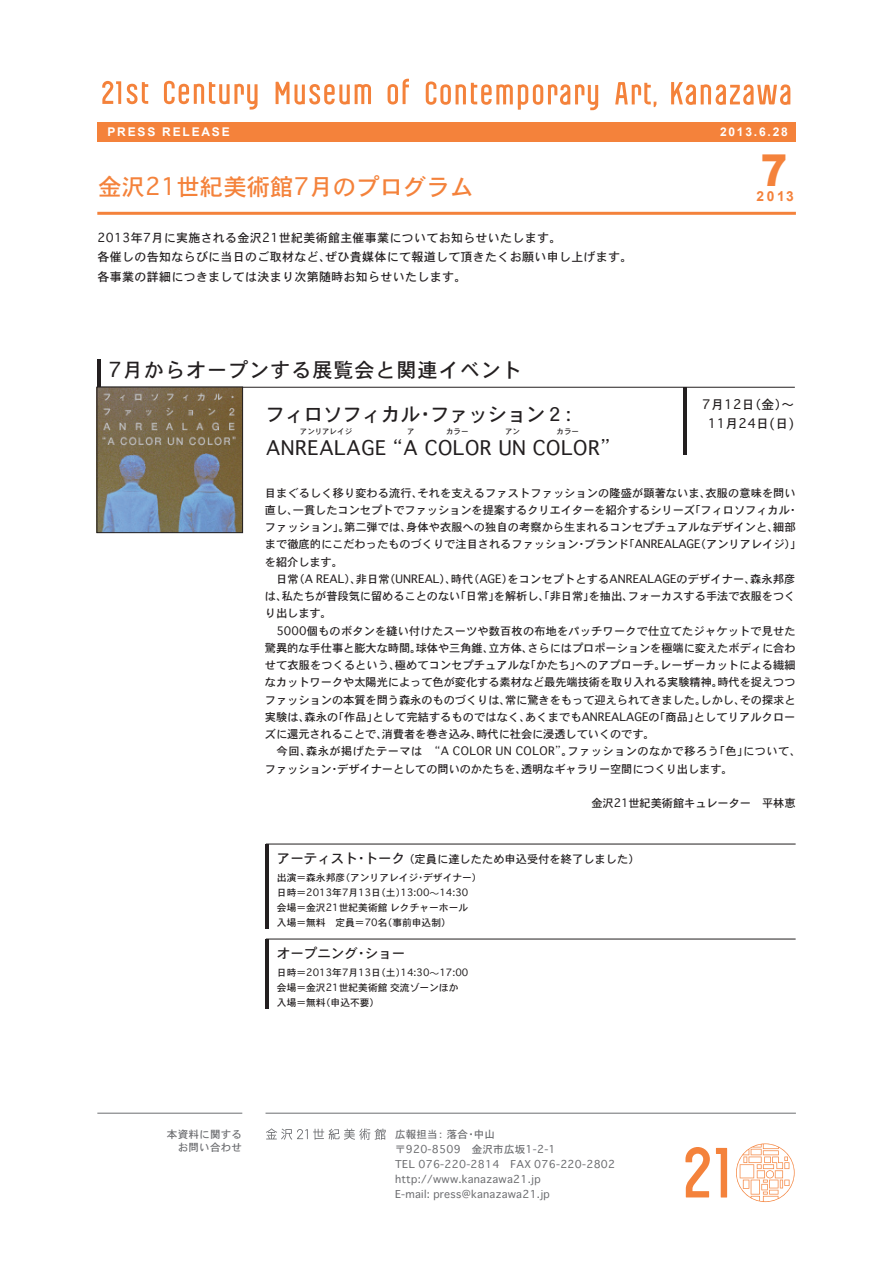
<style>
.page{position:relative;width:893px;height:1263px;background:#fff}
.page>*{position:absolute;margin:0;border:0;box-sizing:border-box;transform-origin:0 0}
.t1{font:900 43.95px "Arial";color:#f4823b;scale:.9 1}
.t2{font:23.4px "Osaka";color:#f4823b}
.t3{font:20.1px "Osaka";letter-spacing:.05em;color:#231f20}
.t4{font:19.5px "Osaka";letter-spacing:.025em;color:#231f20}
.t5{font:19.5px "Osaka";letter-spacing:-.015em;color:#231f20}
.t6{font:700 13.8px "Arial";color:#f4823b}
.t7{font:13.5px "Osaka";color:#231f20}
.t8{font:12.75px "Osaka";letter-spacing:.025em;color:#231f20}
.t9{font:12px/19.5px "Osaka";letter-spacing:.025em;color:#231f20}
.t10{font:700 12px "Arial";letter-spacing:.15em;color:#fff}
.t11{font:11.25px/17.2px "Osaka";letter-spacing:-.005em;color:#231f20}
.t12{font:10.5px/15px "Osaka";letter-spacing:.025em;color:#6c6d70;text-align:right}
.t13{font:9.75px/15px "Osaka";color:#231f20}
.t14{font:7.5px "Osaka";letter-spacing:-.01em;color:#231f20}
.s1{font-size:13.5px}
.s2{font-family:"Koz Go Pro"}
</style>
<div class="page">
<svg style="left:716px;top:1148px;width:11px;height:49px"></svg>
<svg style="left:685px;top:1147px;width:25px;height:50px"></svg>
<svg style="left:736px;top:1143px;width:59px;height:59px"></svg>
<hr style="left:97px;top:1113px;width:145px;height:1px;background:#6c6d70">
<hr style="left:266px;top:1113px;width:530px;height:1px;background:#6c6d70">
<svg style="left:266px;top:1128px;width:120px;height:12px"></svg>
<div style="left:97px;top:122px;width:699px;height:19px;background:#f4823b"></div>
<svg style="left:102px;top:81px;width:19px;height:23px"></svg>
<svg style="left:164px;top:81px;width:94px;height:29px"></svg>
<svg style="left:127px;top:82px;width:21px;height:22px"></svg>
<svg style="left:388px;top:79px;width:21px;height:26px"></svg>
<svg style="left:276px;top:82px;width:95px;height:23px"></svg>
<svg style="left:615px;top:82px;width:41px;height:25px"></svg>
<svg style="left:426px;top:81px;width:172px;height:29px"></svg>
<svg style="left:671px;top:82px;width:119px;height:23px"></svg>
<hr style="left:97px;top:212px;width:699px;height:3px;background:#f4823b">
<hr style="left:97px;top:387px;width:698px;height:1px;background:#231f20">
<img style="left:99px;top:389px;width:142px;height:142px">
<hr style="left:683px;top:387px;width:3px;height:68px;background:#231f20">
<div style="left:97px;top:387px;width:146px;height:146px;border:1px solid #231f20"></div>
<hr style="left:266px;top:844px;width:530px;height:1px;background:#231f20">
<hr style="left:266px;top:844px;width:3px;height:85px;background:#231f20">
<hr style="left:266px;top:939px;width:530px;height:1px;background:#231f20">
<hr style="left:266px;top:939px;width:3px;height:69px;background:#231f20">
<hr style="left:97px;top:359px;width:3px;height:28px;background:#231f20">
<p class="t10" style="left:107px;top:124px;width:124px">PRESS RELEASE</p>
<p class="t10" style="left:720px;top:124px;width:69px">2013.6.28</p>
<p class="t2" style="left:98px;top:172px;width:377px">金沢21世紀美術館7月のプログラム</p>
<p class="t9" style="left:98px;top:228px;width:536px">2013年7月に実施される金沢21世紀美術館主催事業についてお知らせいたします。<br>各催しの告知ならびに当日のご取材など、ぜひ貴媒体にて報道して頂きたくお願い申し上げます。各事業の詳細につきましては決まり次第随時お知らせいたします。</p>
<p class="t3" style="left:109px;top:357px;width:415px">7月からオープンする展覧会と関連イベント</p>
<p class="t5" style="left:266px;top:401px;width:314px">フィロソフィカル・ファッション２：</p>
<p class="t14" style="left:300px;top:427px;width:54px">アンリアレイジ</p>
<p class="t4" style="left:266px;top:436px;width:355px">ANREALAGE “A COLOR UN COLOR”</p>
<p class="t1" style="left:761px;top:138px;width:31px">7</p>
<p class="t6" style="left:756px;top:187px;width:39px">2013</p>
<p class="t8" style="left:702px;top:396px;width:93px">7月12日（金）〜</p>
<p class="t8" style="left:708px;top:415px;width:88px">11月24日(日)</p>
<p class="t11" style="left:265px;top:484px;width:538px">目まぐるしく移り変わる流行、それを支えるファストファッションの隆盛が顕著ないま、衣服の意味を問い直し、一貫したコンセプトでファッションを提案するクリエイターを紹介するシリーズ「フィロソフィカル・ファッション」。第二弾では、身体や衣服への独自の考察から生まれるコンセプチュアルなデザインと、細部まで徹底的にこだわったものづくりで注目されるファッション・ブランド「ANREALAGE（アンリアレイジ）」を紹介します。<br>　日常（A REAL）、非日常（UNREAL）、時代（AGE）をコンセプトとするANREALAGEのデザイナー、森永邦彦は、私たちが普段気に留めることのない「日常」を解析し、「非日常」を抽出、フォーカスする手法で衣服をつくり出します。<br>　5000個ものボタンを縫い付けたスーツや数百枚の布地をパッチワークで仕立てたジャケットで見せた驚異的な手仕事と膨大な時間。球体や三角錐、立方体、さらにはプロポーションを極端に変えたボディに合わせて衣服をつくるという、極めてコンセプチュアルな「かたち」へのアプローチ。レーザーカットによる繊細なカットワークや太陽光によって色が変化する素材など最先端技術を取り入れる実験精神。時代を捉えつつファッションの本質を問う森永のものづくりは、常に驚きをもって迎えられてきました。しかし、その探求と実験は、森永の「作品」として完結するものではなく、あくまでもANREALAGEの「商品」としてリアルクローズに還元されることで、消費者を巻き込み、時代に社会に浸透していくのです。<br>　今回、森永が掲げたテーマは　“A COLOR UN COLOR”。ファッションのなかで移ろう「色」について、ファッション・デザイナーとしての問いのかたちを、透明なギャラリー空間につくり出します。</p>
<p class="t11" style="left:591px;top:794px;width:206px">金沢21世紀美術館キュレーター　平林恵</p>
<p class="t11" style="left:277px;top:850px;width:364px"><span class="s1">アーティスト・トーク</span> （定員に達したため申込受付を終了しました）</p>
<p class="t13" style="left:277px;top:870px;width:206px">出演＝森永邦彦（アンリアレイジ・デザイナー）日時＝2013年7月13日（土）13:00<span class="s2">～</span>14:30<br>会場＝金沢21世紀美術館 レクチャーホール<br>入場＝無料　定員＝70名（事前申込制）</p>
<p class="t7" style="left:277px;top:945px;width:130px">オープニング・ショー</p>
<p class="t13" style="left:277px;top:965px;width:193px">日時＝2013年7月13日（土）14:30<span class="s2">～</span>17:00会場＝金沢21世紀美術館 交流ゾーンほか入場＝無料（申込不要）</p>
<p class="t12" style="left:167px;top:1127px;width:77px;line-height:13.5px">本資料に関するお問い合わせ</p>
<p class="t12" style="left:395px;top:1126px;width:222px;text-align:left">広報担当： 落合・中山<br>〒920-8509　金沢市広坂1-2-1<br>TEL 076-220-2814　FAX 076-220-2802 http://www.kanazawa21.jp<br>E-mail: press@kanazawa21.jp</p>
</div>
